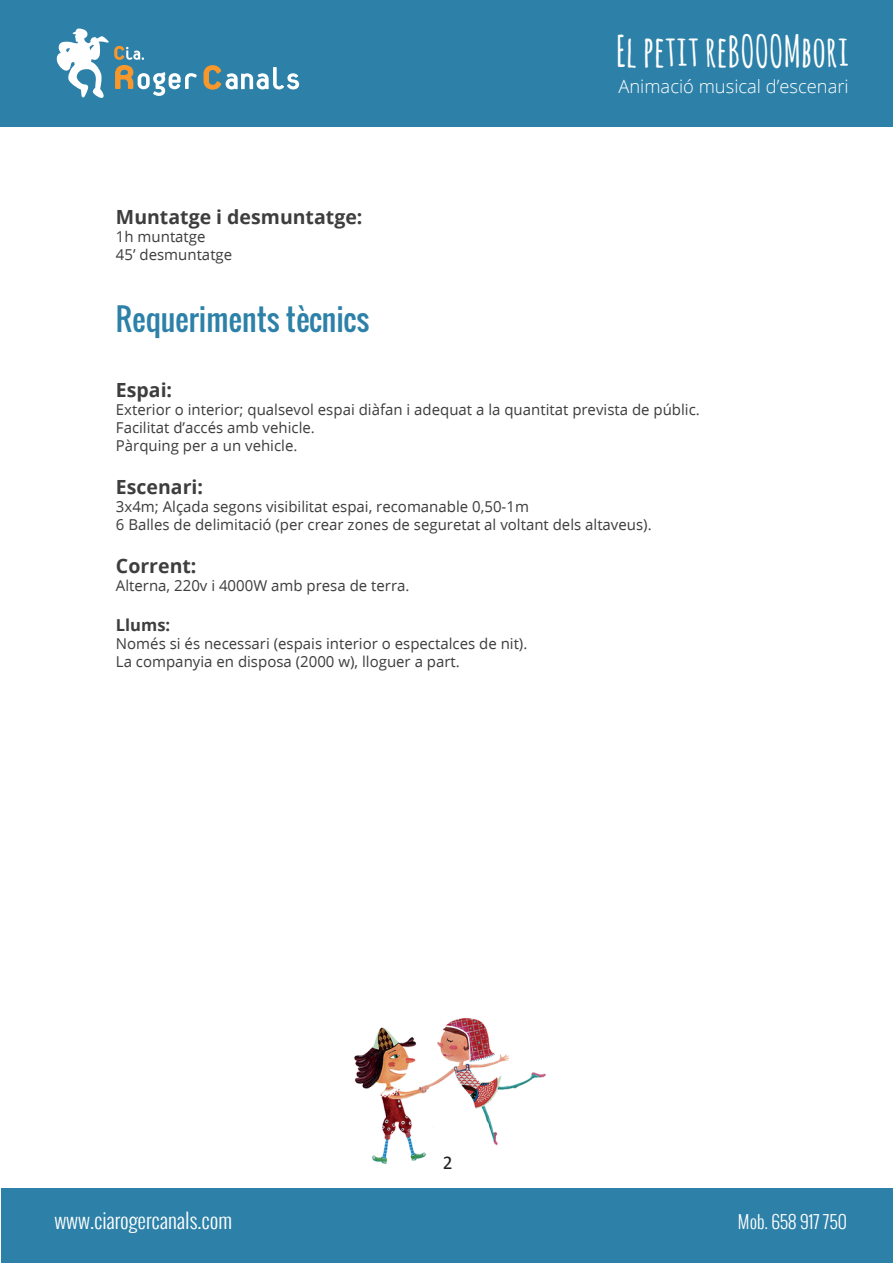
<style>
.page{position:relative;width:893px;height:1263px;background:#fff}
.page>*{position:absolute;margin:0;border:0;box-sizing:border-box;transform-origin:0 0}
.t1{font:42.45px "Amatic";color:#fff}
.t2{font:30px "Oswald";color:#2d81a8}
.t3{font:300 21px "Oswald";color:#fff}
.t4{font:700 19.5px "Open Sans";color:#3e3e3f}
.t5{font:19.5px "Calibri";color:#231f20}
.t6{font:300 18.3px "Open Sans";color:#fff}
.t7{font:300 18px "Oswald";color:#fff}
.t8{font:700 16.5px "Open Sans";color:#3e3e3f}
.t9{font:15px/18px "Open Sans";color:#3e3e3f}
</style>
<div class="page">
<div style="left:2px;top:1188px;width:891px;height:75px;background:#2d81a8"></div>
<div style="left:0;top:0;width:893px;height:127px;background:#2d81a8"></div>
<svg style="left:204px;top:65px;width:95px;height:25px"></svg>
<svg style="left:56px;top:28px;width:141px;height:70px"></svg>
<img style="left:355px;top:1018px;width:190px;height:145px">
<h3 class="t4" style="left:116px;top:203px;width:248px">Muntatge i desmuntatge:</h3>
<p class="t9" style="left:116px;top:227px;width:118px">1h muntatge<br>45’ desmuntatge</p>
<h2 class="t2" style="left:116px;top:297px;width:255px">Requeriments tècnics</h2>
<h1 class="t1" style="left:616px;top:21px;width:235px">El petit reBOOOMbori</h1>
<p class="t6" style="left:618px;top:74px;width:232px">Animació musical d’escenari</p>
<h3 class="t4" style="left:116px;top:376px;width:58px">Espai:</h3>
<p class="t9" style="left:116px;top:400px;width:585px">Exterior o interior; qualsevol espai diàfan i adequat a la quantitat prevista de públic.<br>Facilitat d’accés amb vehicle.<br>Pàrquing per a un vehicle.</p>
<h3 class="t4" style="left:116px;top:473px;width:89px">Escenari:</h3>
<p class="t9" style="left:116px;top:497px;width:537px">3x4m; Alçada segons visibilitat espai, recomanable 0,50-1m<br>6 Balles de delimitació (per crear zones de seguretat al voltant dels altaveus).</p>
<h3 class="t4" style="left:116px;top:552px;width:82px">Corrent:</h3>
<p class="t9" style="left:116px;top:576px;width:295px">Alterna, 220v i 4000W amb presa de terra.</p>
<p class="t8" style="left:116px;top:613px;width:56px">Llums:</p>
<p class="t9" style="left:116px;top:634px;width:413px">Només si és necessari (espais interior o espectalces de nit).<br>La companyia en disposa (2000 w), lloguer a part.</p>
<h3 class="t5" style="left:443px;top:1150px;width:11px">2</h3>
<h3 class="t3" style="left:54px;top:1205px;width:179px">www.ciarogercanals.com</h3>
<p class="t7" style="left:738px;top:1208px;width:110px">Mob. 658 917 750</p>
</div>
